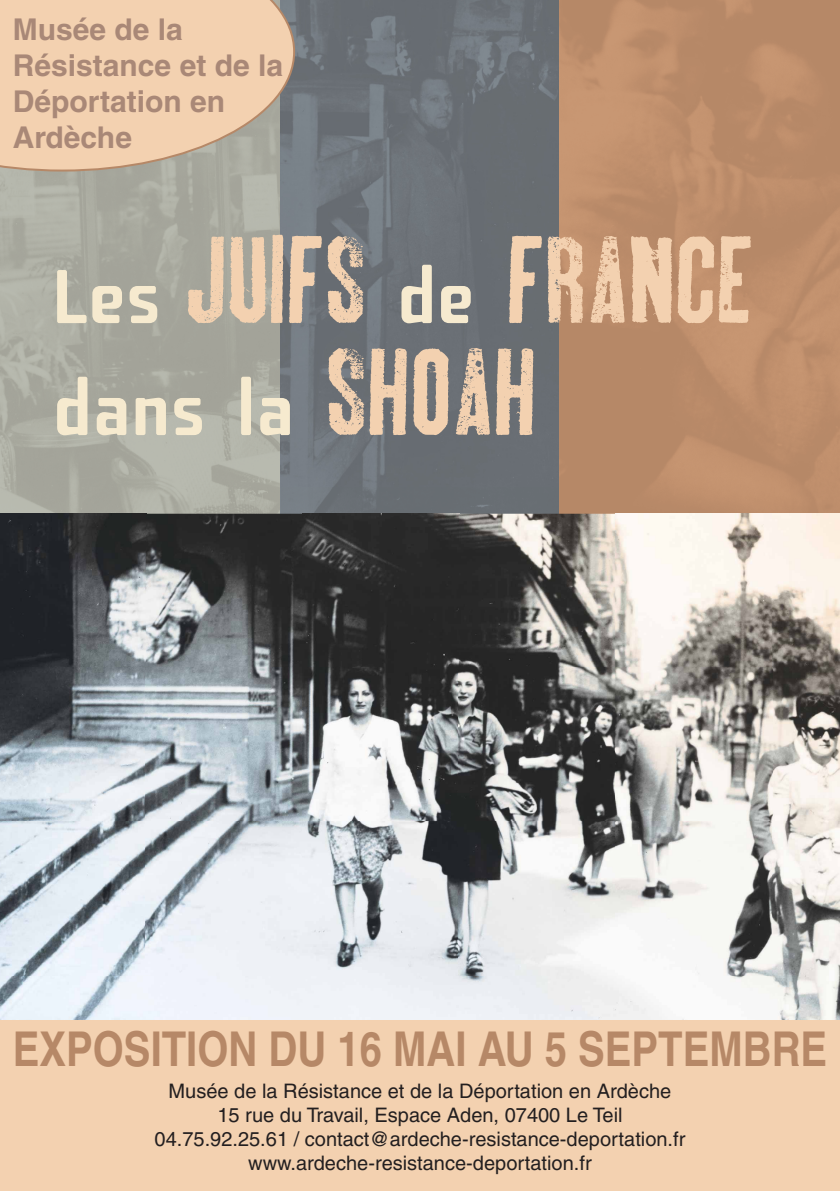
<style>
.page{position:relative;width:840px;height:1191px;background:#fff}
.page>*{position:absolute;margin:0;border:0;box-sizing:border-box;transform-origin:0 0}
.t1{font:700 48px "Helvetica";color:#b68867;scale:.83 1}
.t2{font:700 30px/36px "Helvetica";color:#a98877}
.t3{font:20px "Helvetica";color:#231f20}
</style>
<div class="page">
<img style="left:0;top:0;width:839px;height:1020px">
<svg style="left:57px;top:270px;width:100px;height:53px;background:#c5c1b0"></svg>
<svg style="left:188px;top:235px;width:175px;height:88px;background:#beae9c"></svg>
<svg style="left:401px;top:265px;width:69px;height:58px;background:#aca99f"></svg>
<svg style="left:509px;top:236px;width:241px;height:87px;background:#d2af91"></svg>
<svg style="left:57px;top:377px;width:145px;height:58px;background:#c7c3b2"></svg>
<svg style="left:241px;top:377px;width:49px;height:58px;background:#cdc8b7"></svg>
<svg style="left:328px;top:348px;width:205px;height:87px;background:#b7a696"></svg>
<div style="left:0;top:1020px;width:839px;height:171px;background:#f3d1b0"></div>
<svg style="left:0;top:0;width:295px;height:171px;background:#e6c9ab"></svg>
<p class="t2" style="left:13px;top:11px;width:172px">Musée de la</p>
<p class="t2" style="left:13px;top:47px;width:272px">Résistance et de la</p>
<p class="t2" style="left:13px;top:83px;width:214px">Déportation en<br>Ardèche</p>
<p class="t1" style="left:13px;top:1019px;width:982px">EXPOSITION DU 16 MAI AU 5 SEPTEMBRE</p>
<p class="t3" style="left:168px;top:1079px;width:504px">Musée de la Résistance et de la Déportation en Ardèche</p>
<p class="t3" style="left:217px;top:1103px;width:406px">15 rue du Travail, Espace Aden, 07400 Le Teil</p>
<p class="t3" style="left:154px;top:1127px;width:532px">04.75.92.25.61 / contact@ardeche-resistance-deportation.fr</p>
<p class="t3" style="left:248px;top:1151px;width:345px">www.ardeche-resistance-deportation.fr</p>
</div>
